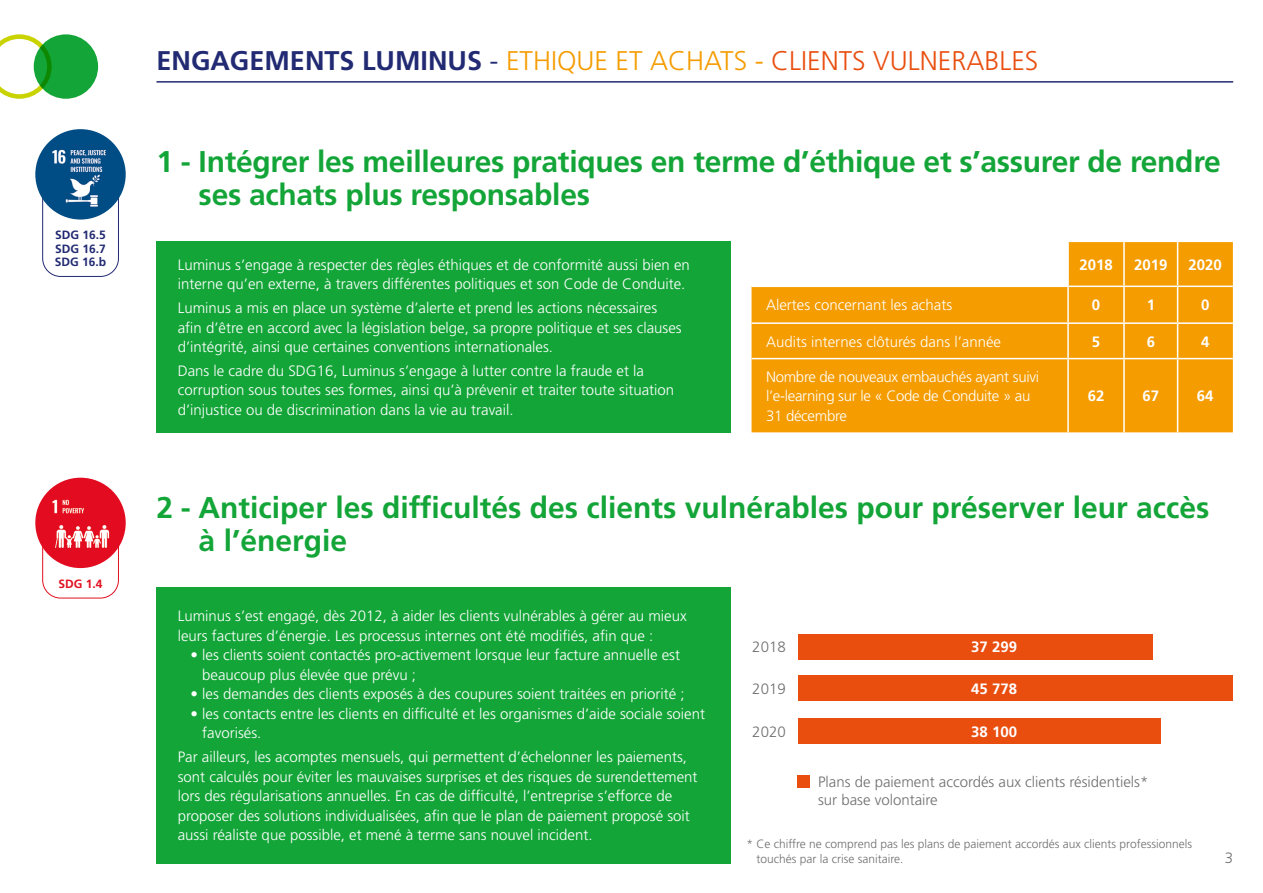
<style>
.page{position:relative;width:1263px;height:893px;background:#fff}
.page>*{position:absolute;margin:0;border:0;box-sizing:border-box;transform-origin:0 0}
.t1{font:700 30px/33px "Frutiger LT Std";letter-spacing:-.01em;color:#13a538}
.t2{font:700 27px "Frutiger LT Std";color:#212a72}
.t3{font:300 15px/19.5px "Frutiger LT Std";color:#fff}
.t4{font:300 15px/19.5px "Frutiger LT Std";letter-spacing:-.02em;color:#fff}
.t5{font:300 15px/18px "Frutiger LT Std";color:#706f6f}
.t6{font:700 15px "Frutiger LT Std";color:#fff}
.t7{font:300 12px/15px "Frutiger LT Std";color:#706f6f}
.t8{font:700 12px/13.5px "Frutiger LT Std";color:#212a72;text-align:justify}
.t9{font:700 12px "Frutiger LT Std";color:#e2101f}
.s1{font-weight:300}
.s2{font-weight:300;color:#f59c00}
.s3{font-weight:300;color:#e94e0f}
</style>
<div class="page">
<div style="left:34px;top:34px;width:64px;height:65px;background:#13a538;border-radius:50%"></div>
<svg style="left:0;top:34px;width:52px;height:65px"></svg>
<div style="left:156px;top:241px;width:574px;height:191px;background:#13a538"></div>
<div style="left:42px;top:169px;width:77px;height:108px;border:1px solid #212a72;border-radius:18px"></div>
<img style="left:35px;top:129px;width:91px;height:91px;border-radius:45px">
<div style="left:156px;top:587px;width:574px;height:276px;background:#13a538"></div>
<svg style="left:751px;top:242px;width:482px;height:190px;fill:#f59c00"></svg>
<hr style="left:1067px;top:242px;width:2px;height:44px;background:#fff">
<hr style="left:1123px;top:242px;width:2px;height:44px;background:#fff">
<hr style="left:1177px;top:242px;width:1px;height:44px;background:#fff">
<hr style="left:751px;top:286px;width:317px;height:1px;background:#fff">
<hr style="left:1068px;top:286px;width:56px;height:1px;background:#fff">
<hr style="left:1067px;top:287px;width:2px;height:35px;background:#fff">
<hr style="left:1124px;top:286px;width:53px;height:1px;background:#fff">
<hr style="left:1123px;top:287px;width:2px;height:35px;background:#fff">
<hr style="left:1177px;top:286px;width:56px;height:1px;background:#fff">
<hr style="left:1177px;top:287px;width:1px;height:35px;background:#fff">
<hr style="left:751px;top:322px;width:317px;height:2px;background:#fff">
<hr style="left:1068px;top:322px;width:56px;height:2px;background:#fff">
<hr style="left:1067px;top:324px;width:2px;height:34px;background:#fff">
<hr style="left:1124px;top:322px;width:53px;height:2px;background:#fff">
<hr style="left:1123px;top:324px;width:2px;height:34px;background:#fff">
<hr style="left:1177px;top:322px;width:56px;height:2px;background:#fff">
<hr style="left:1177px;top:324px;width:1px;height:34px;background:#fff">
<hr style="left:751px;top:358px;width:317px;height:1px;background:#fff">
<hr style="left:1068px;top:358px;width:56px;height:1px;background:#fff">
<hr style="left:1067px;top:359px;width:2px;height:73px;background:#fff">
<hr style="left:1124px;top:358px;width:53px;height:1px;background:#fff">
<hr style="left:1123px;top:359px;width:2px;height:73px;background:#fff">
<hr style="left:1177px;top:358px;width:56px;height:1px;background:#fff">
<hr style="left:1177px;top:359px;width:1px;height:73px;background:#fff">
<div style="left:42px;top:490px;width:77px;height:108px;border:1px solid #e2101f;border-radius:18px"></div>
<img style="left:35px;top:478px;width:91px;height:90px;border-radius:45px">
<div style="left:798px;top:634px;width:355px;height:25px;background:#e94e0f"></div>
<div style="left:798px;top:676px;width:435px;height:25px;background:#e94e0f"></div>
<div style="left:798px;top:718px;width:362px;height:26px;background:#e94e0f"></div>
<div style="left:797px;top:775px;width:13px;height:13px;background:#e94e0f"></div>
<hr style="left:156px;top:81px;width:1077px;height:2px;background:#212a72">
<p class="t8" style="left:55px;top:228px;width:53px">SDG 16.5<br>SDG 16.7<br>SDG 16.b</p>
<p class="t9" style="left:59px;top:577px;width:46px">SDG 1.4</p>
<h2 class="t2" style="left:156px;top:45px;width:883px">ENGAGEMENTS LUMINUS <span class="s1">-</span> <span class="s2">ETHIQUE ET ACHATS -</span> <span class="s3">CLIENTS VULNERABLES</span></h2>
<h1 class="t1" style="left:199px;top:145px;width:1024px;text-indent:-42px">1 - Intégrer les meilleures pratiques en terme d’éthique et s’assurer de rendre ses achats plus responsables</h1>
<p class="t3" style="left:178px;top:255px;width:514px">Luminus s’engage à respecter des règles éthiques et de conformité aussi bien en interne qu’en externe, à travers différentes politiques et son Code de Conduite.</p>
<p class="t3" style="left:178px;top:298px;width:505px">Luminus a mis en place un système d’alerte et prend les actions nécessaires afin d’être en accord avec la législation belge, sa propre politique et ses clauses d’intégrité, ainsi que certaines conventions internationales.</p>
<p class="t3" style="left:178px;top:361px;width:498px">Dans le cadre du SDG16, Luminus s’engage à lutter contre la fraude et la corruption sous toutes ses formes, ainsi qu’à prévenir et traiter toute situation d’injustice ou de discrimination dans la vie au travail.</p>
<p class="t6" style="left:1079px;top:256px;width:35px">2018</p>
<p class="t6" style="left:1134px;top:256px;width:35px">2019</p>
<p class="t6" style="left:1188px;top:256px;width:35px">2020</p>
<p class="t3" style="left:766px;top:296px;width:188px">Alertes concernant les achats</p>
<p class="t6" style="left:1092px;top:296px;width:10px">0</p>
<p class="t6" style="left:1147px;top:296px;width:10px">1</p>
<p class="t6" style="left:1201px;top:296px;width:10px">0</p>
<p class="t3" style="left:766px;top:332px;width:237px">Audits internes clôturés dans l’année</p>
<p class="t6" style="left:1092px;top:332px;width:10px">5</p>
<p class="t6" style="left:1147px;top:332px;width:10px">6</p>
<p class="t6" style="left:1201px;top:332px;width:10px">4</p>
<p class="t4" style="left:766px;top:367px;width:275px">Nombre de nouveaux embauchés ayant suivi l’e-learning sur le « Code de Conduite » au<br>31 décembre</p>
<p class="t6" style="left:1088px;top:387px;width:18px">62</p>
<p class="t6" style="left:1142px;top:387px;width:18px">67</p>
<p class="t6" style="left:1197px;top:387px;width:18px">64</p>
<h1 class="t1" style="left:199px;top:491px;width:1012px;text-indent:-42px">2 - Anticiper les difficultés des clients vulnérables pour préserver leur accès à l’énergie</h1>
<p class="t3" style="left:178px;top:607px;width:510px">Luminus s’est engagé, dès 2012, à aider les clients vulnérables à gérer au mieux leurs factures d’énergie. Les processus internes ont été modifiés, afin que :</p>
<p class="t3" style="left:202px;top:646px;width:479px;text-indent:-12px">• les clients soient contactés pro-activement lorsque leur facture annuelle est beaucoup plus élevée que prévu ;</p>
<p class="t3" style="left:190px;top:685px;width:495px">• les demandes des clients exposés à des coupures soient traitées en priorité ;</p>
<p class="t3" style="left:202px;top:704px;width:504px;text-indent:-12px">• les contacts entre les clients en difficulté et les organismes d’aide sociale soient favorisés.</p>
<p class="t3" style="left:178px;top:747px;width:521px">Par ailleurs, les acomptes mensuels, qui permettent d’échelonner les paiements, sont calculés pour éviter les mauvaises surprises et des risques de surendettement lors des régularisations annuelles. En cas de difficulté, l’entreprise s’efforce de proposer des solutions individualisées, afin que le plan de paiement proposé soit aussi réaliste que possible, et mené à terme sans nouvel incident.</p>
<p class="t5" style="left:752px;top:638px;width:35px">2018</p>
<p class="t5" style="left:752px;top:680px;width:35px">2019</p>
<p class="t5" style="left:752px;top:723px;width:35px">2020</p>
<p class="t6" style="left:971px;top:638px;width:47px">37 299</p>
<p class="t6" style="left:971px;top:680px;width:47px">45 778</p>
<p class="t6" style="left:971px;top:723px;width:47px">38 100</p>
<p class="t5" style="left:818px;top:773px;width:332px">Plans de paiement accordés aux clients résidentiels* sur base volontaire</p>
<p class="t7" style="left:756px;top:837px;width:437px;text-indent:-10px">* Ce chiffre ne comprend pas les plans de paiement accordés aux clients professionnels touchés par la crise sanitaire.</p>
<p class="t5" style="left:1225px;top:849px;width:10px">3</p>
</div>
